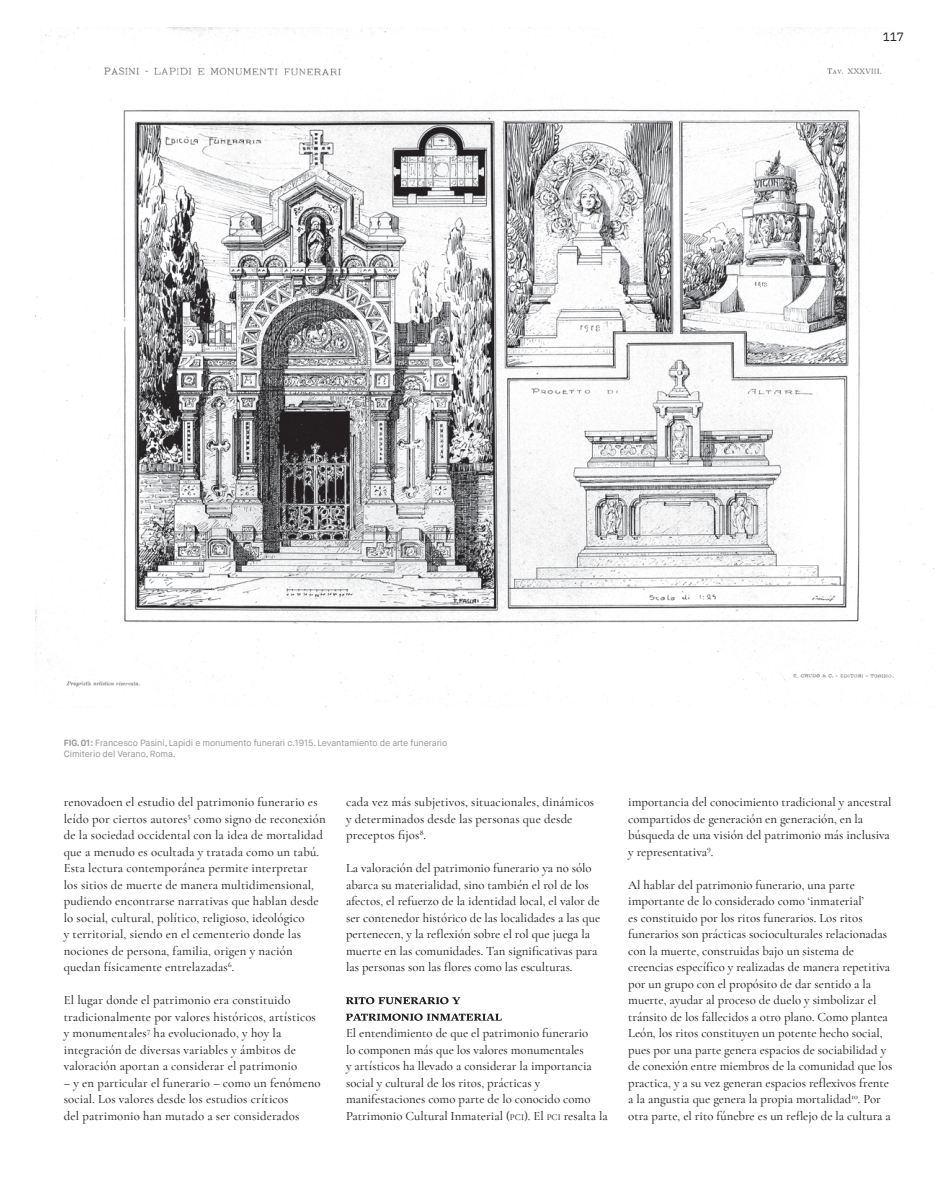
<style>
.page{position:relative;width:936px;height:1191px;background:#fff}
.page>*{position:absolute;margin:0;border:0;box-sizing:border-box;transform-origin:0 0}
.t1{font:500 12.75px/16.5px "Cormorant Garamond";color:#231f20}
.t2{font:12px "IBM Plex Mono";color:#231f20}
.t3{font:9px/10.8px "Maison Neue";letter-spacing:-.01em;color:#939598}
.s1{font-weight:700}
.s2{font-size:9px}
</style>
<div class="page">
<img style="left:35px;top:27px;width:899px;height:680px">
<svg style="left:346px;top:997px;width:114px;height:7px"></svg>
<svg style="left:346px;top:1013px;width:156px;height:7px"></svg>
<p class="t2" style="left:882px;top:28px;width:23px">117</p>
<p class="t3" style="left:64px;top:737px;width:385px"><span class="s1">FIG</span><span class="s1">.</span> <span class="s1">01:</span> Francesco Pasini, Lapidi e monumento funerari c.1915. Levantamiento de arte funerario<br>Cimiterio del Verano, Roma.</p>
<p class="t1" style="left:64px;top:793px;width:263px">renovadoen el estudio del patrimonio funerario es leído por ciertos autores<sup>5</sup> como signo de reconexión de la sociedad occidental con la idea de mortalidad que a menudo es ocultada y tratada como un tabú.<br>Esta lectura contemporánea permite interpretar<br>los sitios de muerte de manera multidimensional, pudiendo encontrarse narrativas que hablan desde lo social, cultural, político, religioso, ideológico<br>y territorial, siendo en el cementerio donde las nociones de persona, familia, origen y nación quedan físicamente entrelazadas<sup>6</sup>.</p>
<p class="t1" style="left:64px;top:991px;width:253px">El lugar donde el patrimonio era constituido tradicionalmente por valores históricos, artísticos y monumentales<sup>7</sup> ha evolucionado, y hoy la integración de diversas variables y ámbitos de valoración aportan a considerar el patrimonio</p>
<p class="t1" style="left:64px;top:1074px;width:258px">– y en particular el funerario – como un fenómeno social. Los valores desde los estudios críticos<br>del patrimonio han mutado a ser considerados</p>
<p class="t1" style="left:346px;top:793px;width:250px">cada vez más subjetivos, situacionales, dinámicos y determinados desde las personas que desde preceptos fijos<sup>8</sup>.</p>
<p class="t1" style="left:346px;top:859px;width:256px">La valoración del patrimonio funerario ya no sólo abarca su materialidad, sino también el rol de los afectos, el refuerzo de la identidad local, el valor de ser contenedor histórico de las localidades a las que pertenecen, y la reflexión sobre el rol que juega la muerte en las comunidades. Tan significativas para las personas son las flores como las esculturas.</p>
<p class="t1" style="left:346px;top:1024px;width:263px">El entendimiento de que el patrimonio funerario<br>lo componen más que los valores monumentales<br>y artísticos ha llevado a considerar la importancia social y cultural de los ritos, prácticas y manifestaciones como parte de lo conocido como Patrimonio Cultural Inmaterial (<span class="s2">PCI</span>). El <span class="s2">PCI</span> resalta la</p>
<p class="t1" style="left:628px;top:793px;width:265px">importancia del conocimiento tradicional y ancestral compartidos de generación en generación, en la búsqueda de una visión del patrimonio más inclusiva y representativa<sup>9</sup>.</p>
<p class="t1" style="left:628px;top:876px;width:265px">Al hablar del patrimonio funerario, una parte importante de lo considerado como ‘inmaterial’<br>es constituido por los ritos funerarios. Los ritos funerarios son prácticas socioculturales relacionadas con la muerte, construidas bajo un sistema de creencias específico y realizadas de manera repetitiva por un grupo con el propósito de dar sentido a la muerte, ayudar al proceso de duelo y simbolizar el tránsito de los fallecidos a otro plano. Como plantea León, los ritos constituyen un potente hecho social, pues por una parte genera espacios de sociabilidad y de conexión entre miembros de la comunidad que los practica, y a su vez generan espacios reflexivos frente a la angustia que genera la propia mortalidad<sup>10</sup>. Por otra parte, el rito fúnebre es un reflejo de la cultura a</p>
</div>
